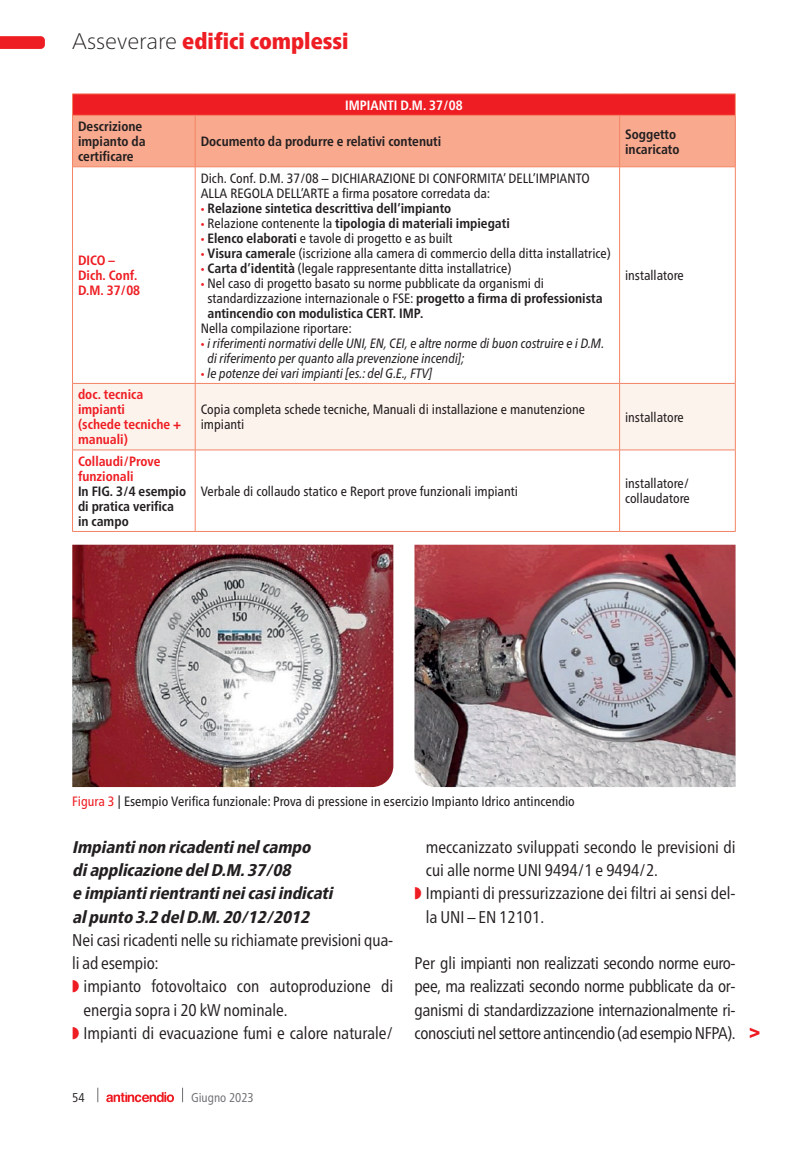
<style>
.page{position:relative;width:808px;height:1149px;background:#fff}
.page>*{position:absolute;margin:0;border:0;box-sizing:border-box;transform-origin:0 0}
.t1{font:900 condensed 22.5px "Frutiger Neue LT Pro";color:#ee1d23}
.t2{font:condensed 16.95px/23.2px "Frutiger Neue LT Pro";color:#231f20;text-align:justify}
.t3{font:italic 800 condensed 16.95px/23.2px "Frutiger Neue LT Pro";color:#231f20}
.t4{font:condensed 13.5px/15px "Frutiger Neue LT Pro";color:#231f20}
.t5{font:700 condensed 13.5px/15px "Frutiger Neue LT Pro";color:#231f20}
.t6{font:italic condensed 13.5px/15px "Frutiger Neue LT Pro";color:#231f20}
.t7{font:700 condensed 13.5px/15px "Frutiger Neue LT Pro";color:#ee1d23}
.t8{font:700 condensed 13.5px "Frutiger Neue LT Pro";color:#fff}
.t9{font:condensed 12.75px "Frutiger Neue LT Pro";color:#6c6d70}
.t10{font:condensed 12.75px "Frutiger Neue LT Pro";color:#231f20}
.s1{font-weight:100;font-stretch:normal;color:#231f20}
.s2{font-family:"Myriad Pro";font-weight:400;font-stretch:normal;color:#ee1d23}
.s3{font-weight:400}
.s4{font-family:"Myriad Pro";font-stretch:normal;color:#ee1d23}
.s5{font-weight:700}
.s6{font-family:"Myriad Pro";font-style:normal;font-stretch:normal;color:#ee1d23}
.s7{color:#ee1d23}
</style>
<div class="page">
<svg style="left:0;top:36px;width:45px;height:13px"></svg>
<svg style="left:98px;top:1087px;width:1px;height:14px"></svg>
<svg style="left:182px;top:1087px;width:1px;height:14px"></svg>
<svg style="left:106px;top:1092px;width:68px;height:9px"></svg>
<div style="left:73px;top:384px;width:662px;height:65px;background:#fdf3ed"></div>
<svg style="left:72px;top:94px;width:664px;height:73px;background:#f5806e"></svg>
<hr style="left:72px;top:167px;width:1px;height:216px;background:#f48465">
<hr style="left:195px;top:167px;width:1px;height:216px;background:#f48465">
<hr style="left:619px;top:167px;width:1px;height:216px;background:#f48465">
<hr style="left:735px;top:167px;width:1px;height:216px;background:#f48465">
<hr style="left:72px;top:383px;width:123px;height:1px;background:#f48465">
<hr style="left:72px;top:383px;width:1px;height:66px;background:#f48465">
<hr style="left:195px;top:383px;width:425px;height:1px;background:#f48465">
<hr style="left:195px;top:383px;width:1px;height:66px;background:#f48465">
<hr style="left:620px;top:383px;width:115px;height:1px;background:#f48465">
<hr style="left:619px;top:383px;width:1px;height:66px;background:#f48465">
<hr style="left:735px;top:383px;width:1px;height:66px;background:#f48465">
<hr style="left:72px;top:449px;width:123px;height:1px;background:#f48465">
<hr style="left:72px;top:450px;width:1px;height:81px;background:#f48465">
<hr style="left:195px;top:449px;width:425px;height:1px;background:#f48465">
<hr style="left:195px;top:450px;width:1px;height:81px;background:#f48465">
<hr style="left:620px;top:449px;width:115px;height:1px;background:#f48465">
<hr style="left:619px;top:450px;width:1px;height:81px;background:#f48465">
<hr style="left:735px;top:450px;width:1px;height:81px;background:#f48465">
<hr style="left:72px;top:531px;width:123px;height:1px;background:#f48465">
<hr style="left:195px;top:531px;width:425px;height:1px;background:#f48465">
<hr style="left:620px;top:531px;width:115px;height:1px;background:#f48465">
<hr style="left:72px;top:115px;width:123px;height:1px;background:#f48465">
<hr style="left:72px;top:115px;width:1px;height:51px;background:#f48465">
<hr style="left:72px;top:166px;width:123px;height:1px;background:#f48465">
<hr style="left:195px;top:115px;width:425px;height:1px;background:#f48465">
<hr style="left:195px;top:115px;width:1px;height:51px;background:#f48465">
<hr style="left:195px;top:166px;width:425px;height:1px;background:#f48465">
<hr style="left:620px;top:115px;width:115px;height:1px;background:#f48465">
<hr style="left:619px;top:115px;width:1px;height:51px;background:#f48465">
<hr style="left:735px;top:115px;width:1px;height:51px;background:#f48465">
<hr style="left:620px;top:166px;width:115px;height:1px;background:#f48465">
<img style="left:72px;top:544px;width:321px;height:242px">
<img style="left:414px;top:544px;width:321px;height:242px">
<svg style="left:750px;top:1028px;width:9px;height:9px"></svg>
<h1 class="t1" style="left:72px;top:28px;width:278px"><span class="s1">Asseverare</span> edifici complessi</h1>
<p class="t5" style="left:78px;top:119px;width:69px">Descrizione impianto da certificare</p>
<p class="t7" style="left:78px;top:253px;width:64px">DICO –<br>Dich. Conf.<br>D.M. 37/08</p>
<p class="t7" style="left:78px;top:387px;width:105px">doc. tecnica impianti<br>(schede tecniche + manuali)</p>
<p class="t8" style="left:345px;top:97px;width:119px">IMPIANTI D.M. 37/08</p>
<p class="t5" style="left:201px;top:134px;width:242px">Documento da produrre e relativi contenuti</p>
<p class="t5" style="left:625px;top:126px;width:56px">Soggetto incaricato</p>
<p class="t4" style="left:201px;top:170px;width:391px">Dich. Conf. D.M. 37/08 – DICHIARAZIONE DI CONFORMITA’ DELL’IMPIANTO<br>ALLA REGOLA DELL’ARTE a firma posatore corredata da:</p>
<p class="t5" style="left:201px;top:200px;width:252px"><span class="s2">•</span> Relazione sintetica descrittiva dell’impianto</p>
<p class="t5" style="left:201px;top:215px;width:311px"><span class="s2">•</span> <span class="s3">Relazione contenente la</span> tipologia di materiali impiegati</p>
<p class="t4" style="left:201px;top:230px;width:253px"><span class="s4">•</span> <span class="s5">Elenco elaborati</span> e tavole di progetto e as built</p>
<p class="t4" style="left:201px;top:245px;width:411px"><span class="s4">•</span> <span class="s5">Visura cameral</span>e (iscrizione alla camera di commercio della ditta installatrice)</p>
<p class="t4" style="left:201px;top:260px;width:312px"><span class="s4">•</span> <span class="s5">Carta d’identità</span> (legale rappresentante ditta installatrice)</p>
<p class="t4" style="left:207px;top:275px;width:397px;text-indent:-7px"><span class="s4">•</span> Nel caso di progetto basato su norme pubblicate da organismi di standardizzazione internazionale o FSE: <span class="s5">progetto a firma di professionista antincendio con modulistica CERT. IMP.</span></p>
<p class="t4" style="left:201px;top:320px;width:153px">Nella compilazione riportare:</p>
<p class="t6" style="left:207px;top:335px;width:398px;text-indent:-7px"><span class="s6">•</span> i riferimenti normativi delle UNI, EN, CEI, e altre norme di buon costruire e i D.M. di riferimento per quanto alla prevenzione incendi];</p>
<p class="t6" style="left:201px;top:365px;width:233px"><span class="s6">•</span> le potenze dei vari impianti [es.: del G.E., FTV]</p>
<p class="t4" style="left:625px;top:268px;width:60px">installatore</p>
<p class="t4" style="left:201px;top:402px;width:386px">Copia completa schede tecniche, Manuali di installazione e manutenzione impianti</p>
<p class="t4" style="left:625px;top:409px;width:60px">installatore</p>
<p class="t7" style="left:78px;top:453px;width:84px">Collaudi/Prove funzionali</p>
<p class="t5" style="left:78px;top:483px;width:110px">In FIG. 3/4 esempio di pratica verifica in campo</p>
<p class="t4" style="left:201px;top:483px;width:319px">Verbale di collaudo statico e Report prove funzionali impianti</p>
<p class="t4" style="left:625px;top:476px;width:66px">installatore/ collaudatore</p>
<p class="t4" style="left:72px;top:793px;width:504px"><span class="s7">Figura 3</span> | Esempio Verifica funzionale: Prova di pressione in esercizio Impianto Idrico antincendio</p>
<p class="t3" style="left:72px;top:834px;width:266px">Impiantinon ricadentinelcampo diapplicazione delD.M.37/08<br>e impiantirientrantineicasiindicati alpunto 3.2 delD.M.20/12/2012</p>
<p class="t2" style="left:72px;top:927px;width:323px">Nei casi ricadenti nelle su richiamate previsioni qua-</p>
<p class="t2" style="left:72px;top:951px;width:88px">li ad esempio:</p>
<p class="t2" style="left:72px;top:974px;width:323px"><span class="s7">◗</span> impianto fotovoltaico con autoproduzione di</p>
<p class="t2" style="left:83px;top:997px;width:206px">energia sopra i 20 kW nominale.</p>
<p class="t2" style="left:72px;top:1020px;width:323px"><span class="s7">◗</span> Impianti di evacuazione fumi e calore naturale/</p>
<p class="t10" style="left:72px;top:1089px;width:14px">54</p>
<p class="t9" style="left:191px;top:1089px;width:64px">Giugno 2023</p>
<p class="t2" style="left:426px;top:834px;width:311px">meccanizzato sviluppati secondo le previsioni di</p>
<p class="t2" style="left:426px;top:858px;width:234px">cui alle norme UNI 9494/1 e 9494/2.</p>
<p class="t2" style="left:415px;top:881px;width:323px"><span class="s7">◗</span> Impianti di pressurizzazione dei filtri ai sensi del-</p>
<p class="t2" style="left:426px;top:904px;width:120px">la UNI – EN 12101.</p>
<p class="t2" style="left:415px;top:951px;width:323px">Per gli impianti non realizzati secondo norme euro&shy;pee, ma realizzati secondo norme pubblicate da or&shy;ganismi di standardizzazione internazionalmente ri&shy;conosciuti nel settore antincendio (ad esempio NFPA).</p>
</div>
